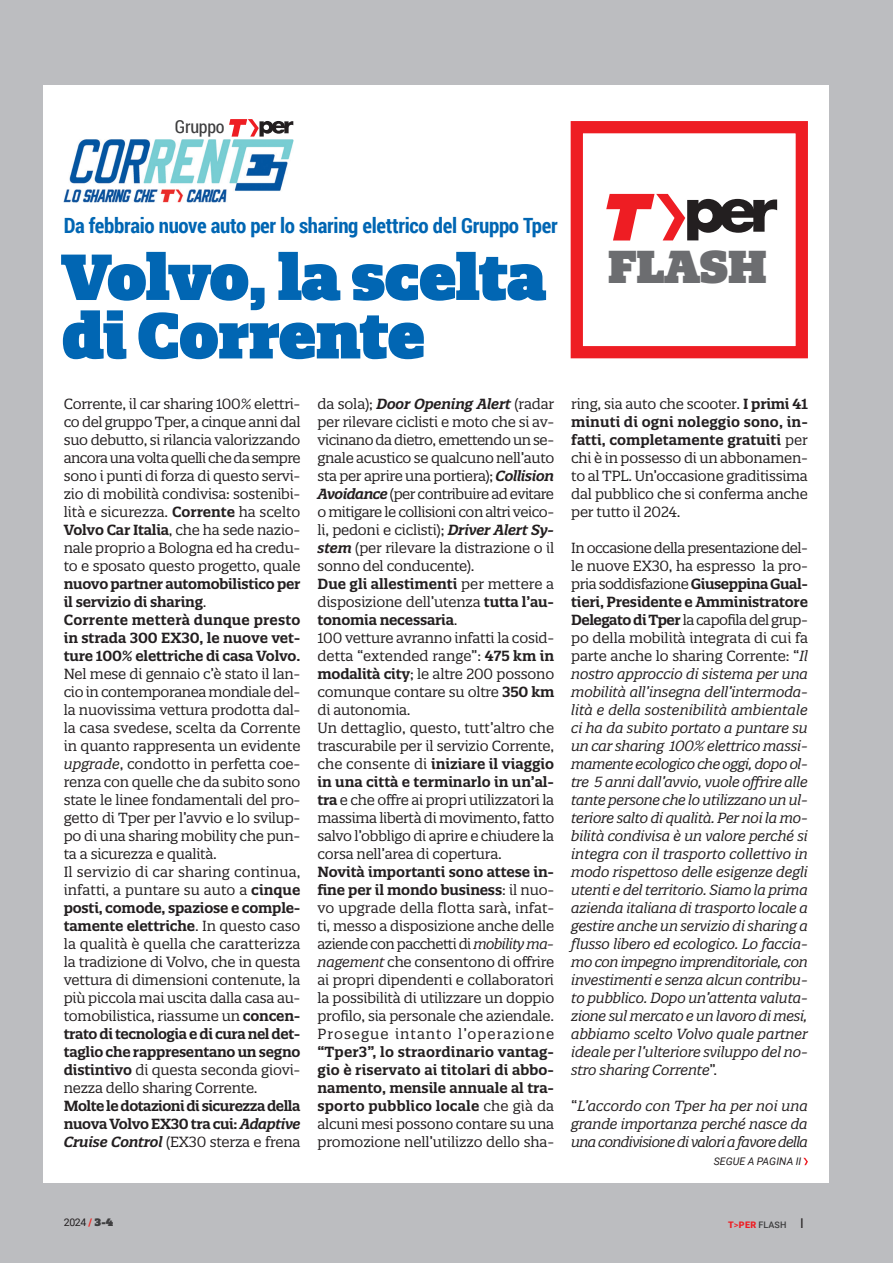
<style>
.page{position:relative;width:893px;height:1263px;background:#fff}
.page>*{position:absolute;margin:0;border:0;box-sizing:border-box;transform-origin:0 0}
.t1{font:900 63px/58.5px "Quatro Slab";letter-spacing:-.02em;color:#0166b3}
.t2{font:700 21px "Roboto Condensed";letter-spacing:-.015em;color:#0166b3}
.t3{font:18px "Roboto Condensed";letter-spacing:-.015em;color:#3e3e3f}
.Testo_corrente{font:14.25px/18px "Quatro Slab";letter-spacing:-.015em;color:#231f20;text-align:justify}
.Testo_corrente-2{font:italic 14.25px/18px "Quatro Slab";letter-spacing:-.015em;color:#231f20;text-align:justify}
.Testo_corrente-3{font:600 14.25px/18px "Quatro Slab";letter-spacing:-.015em;color:#231f20;text-align:justify}
.t4{font:italic 10.5px "Roboto";letter-spacing:.005em;color:#231f20}
.t5{font:10.5px "Roboto";color:#231f20}
.t6{font:500 9px "Roboto";letter-spacing:.005em;color:#3e3e3f}
.s1{font-weight:600}
.s2{font-style:italic}
.s3{font-weight:400}
.s4{font-weight:600;font-style:italic}
.s5{font-style:normal}
.s6{font-weight:600;font-style:normal}
.s7{font-weight:900;color:#ee2d28}
.s8{font-family:"Quatro Slab";font-weight:900;color:#3e3e3f}
.s9{font-weight:900;color:#ee1d23}
.s10{color:#ee1d23}
.s11{font-weight:400;font-size:13.5px;color:#231f20}
</style>
<div class="page">
<svg style="left:803px;top:1158px;width:5px;height:7px"></svg>
<div style="left:829px;top:0;width:64px;height:1263px;background:#bcbdc0"></div>
<div style="left:0;top:1183px;width:893px;height:80px;background:#bcbdc0"></div>
<div style="left:0;top:0;width:43px;height:1263px;background:#bcbdc0"></div>
<div style="left:0;top:0;width:893px;height:85px;background:#bcbdc0"></div>
<div style="left:571px;top:121px;width:237px;height:237px;border:12px solid #ee1d23"></div>
<svg style="left:606px;top:194px;width:171px;height:46px"></svg>
<svg style="left:229px;top:119px;width:64px;height:18px"></svg>
<img style="left:64px;top:139px;width:229px;height:63px">
<p class="t3" style="left:175px;top:114px;width:51px">Gruppo</p>
<p class="t2" style="left:64px;top:211px;width:495px">Da febbraio nuove auto per lo sharing elettrico del Gruppo Tper</p>
<p class="t1" style="left:62px;top:248px;width:707px">Volvo, la scelta <sup>FLASH </sup>di Corrente</p>
<p class="Testo_corrente" style="left:64px;top:395px;width:238px">Corrente, il car sharing 100% elettri&shy;co del gruppo Tper, a cinque anni dal suo debutto, si rilancia valorizzando ancora una volta quelli che da sempre sono i punti di forza di questo servi&shy;zio di mobilità condivisa: sostenibi&shy;lità e sicurezza. <span class="s1">Corrente</span> ha scelto <span class="s1">Volvo Car Italia</span>, che ha sede nazio&shy;nale proprio a Bologna ed ha credu&shy;to e sposato questo progetto, quale <span class="s1">nuovo partner automobilistico per il servizio di sharing</span>.</p>
<p class="Testo_corrente-3" style="left:64px;top:611px;width:238px">Corrente metterà dunque presto in strada 300 EX30, le nuove vet&shy;ture 100% elettriche di casa Volvo.</p>
<p class="Testo_corrente" style="left:64px;top:665px;width:238px">Nel mese di gennaio c’è stato il lan&shy;cio in contemporanea mondiale del&shy;la nuovissima vettura prodotta dal&shy;la casa svedese, scelta da Corrente in quanto rappresenta un evidente <span class="s2">upgrade</span>, condotto in perfetta coe&shy;renza con quelle che da subito sono state le linee fondamentali del pro&shy;getto di Tper per l’avvio e lo svilup&shy;po di una sharing mobility che pun&shy;ta a sicurezza e qualità.</p>
<p class="Testo_corrente" style="left:64px;top:863px;width:238px">Il servizio di car sharing continua, infatti, a puntare su auto a <span class="s1">cinque posti, comode, spaziose e comple&shy;tamente elettriche</span>. In questo caso la qualità è quella che caratterizza la tradizione di Volvo, che in questa vettura di dimensioni contenute, la più piccola mai uscita dalla casa au&shy;tomobilistica, riassume un <span class="s1">concen&shy;trato di tecnologia e di cura nel det&shy;taglio che rappresentano un segno distintivo</span> di questa seconda giovi&shy;nezza dello sharing Corrente.</p>
<p class="Testo_corrente-3" style="left:64px;top:1097px;width:238px">Molte le dotazioni di sicurezza della nuova Volvo EX30 tra cui: <span class="s2">Adaptive Cruise Control</span> <span class="s3">(EX30 sterza e frena</span></p>
<p class="Testo_corrente" style="left:317px;top:395px;width:238px">da sola); <span class="s4">Door Opening Alert</span> (radar per rilevare ciclisti e moto che si av&shy;vicinano da dietro, emettendo un se&shy;gnale acustico se qualcuno nell’auto sta per aprire una portiera); <span class="s4">Collision Avoidance</span> (per contribuire ad evitare o mitigare le collisioni con altri veico&shy;li, pedoni e ciclisti); <span class="s4">Driver Alert Sy&shy;stem</span> (per rilevare la distrazione o il sonno del conducente).</p>
<p class="Testo_corrente-3" style="left:317px;top:575px;width:238px">Due gli allestimenti <span class="s3">per mettere a disposizione dell’utenza</span> tutta l’au&shy;tonomia necessaria<span class="s3">.</span></p>
<p class="Testo_corrente" style="left:317px;top:629px;width:238px">100 vetture avranno infatti la cosid&shy;detta “extended range”: <span class="s1">475 km in modalità city</span>; le altre 200 possono comunque contare su oltre <span class="s1">350 km </span>di autonomia.</p>
<p class="Testo_corrente" style="left:317px;top:719px;width:238px">Un dettaglio, questo, tutt’altro che trascurabile per il servizio Corrente, che consente di <span class="s1">iniziare il viaggio in una città e terminarlo in un’al&shy;tra</span> e che offre ai propri utilizzatori la massima libertà di movimento, fatto salvo l’obbligo di aprire e chiudere la corsa nell’area di copertura.</p>
<p class="Testo_corrente" style="left:317px;top:863px;width:238px"><span class="s1">Novità importanti sono attese in&shy;fine per il mondo business</span>: il nuo&shy;vo upgrade della flotta sarà, infat&shy;ti, messo a disposizione anche delle aziende con pacchetti di <span class="s2">mobility ma&shy;nagement</span> che consentono di offrire ai propri dipendenti e collaboratori la possibilità di utilizzare un doppio profilo, sia personale che aziendale.</p>
<p class="Testo_corrente-3" style="left:317px;top:1025px;width:238px"><span class="s3">Prosegue intanto l’operazione </span>“Tper3”, lo straordinario vantag&shy;gio è riservato ai titolari di abbo&shy;namento, mensile annuale al tra&shy;sporto pubblico locale <span class="s3">che già da alcuni mesi possono contare su una promozione nell’utilizzo dello sha-</span></p>
<p class="Testo_corrente" style="left:571px;top:395px;width:238px">ring, sia auto che scooter. <span class="s1">I primi 41 minuti di ogni noleggio sono, in&shy;fatti, completamente gratuiti</span> per chi è in possesso di un abbonamen&shy;to al TPL. Un’occasione graditissima dal pubblico che si conferma anche per tutto il 2024.</p>
<p class="Testo_corrente-2" style="left:571px;top:539px;width:238px"><span class="s5">In occasione della presentazione del&shy;le nuove EX30, ha espresso la pro&shy;pria soddisfazione</span> <span class="s6">Giuseppina Gual&shy;tieri, Presidente e Amministratore Delegato di Tper</span> <span class="s5">la capofila del grup&shy;po della mobilità integrata di cui fa parte anche lo sharing Corrente: “</span>Il nostro approccio di sistema per una mobilità all’insegna dell’intermoda&shy;lità e della sostenibilità ambientale ci ha da subito portato a puntare su un car sharing 100% elettrico massi&shy;mamente ecologico che oggi, dopo ol&shy;tre 5 anni dall’avvio, vuole offrire alle tante persone che lo utilizzano un ul&shy;teriore salto di qualità. Per noi la mo&shy;bilità condivisa è un valore perché si integra con il trasporto collettivo in modo rispettoso delle esigenze degli utenti e del territorio. Siamo la prima azienda italiana di trasporto locale a gestire anche un servizio di sharing a flusso libero ed ecologico. Lo faccia&shy;mo con impegno imprenditoriale, con investimenti e senza alcun contribu&shy;to pubblico. Dopo un’attenta valuta&shy;zione sul mercato e un lavoro di mesi, abbiamo scelto Volvo quale partner ideale per l’ulteriore sviluppo del no&shy;stro sharing Corrente<span class="s5">”.</span></p>
<p class="Testo_corrente-2" style="left:571px;top:1097px;width:238px"><span class="s5">“</span>L’accordo con Tper ha per noi una grande importanza perché nasce da una condivisione di valori a favore della</p>
<p class="t4" style="left:714px;top:1154px;width:89px">SEGUE A PAGINA II</p>
<p class="t5" style="left:64px;top:1215px;width:51px">2024 <span class="s7">/</span> <span class="s8">3-4</span></p>
<p class="t6" style="left:728px;top:1219px;width:77px"><span class="s9">T</span><span class="s10">&gt;</span><span class="s9">PER</span> FLASH <span class="s11">I</span></p>
</div>
